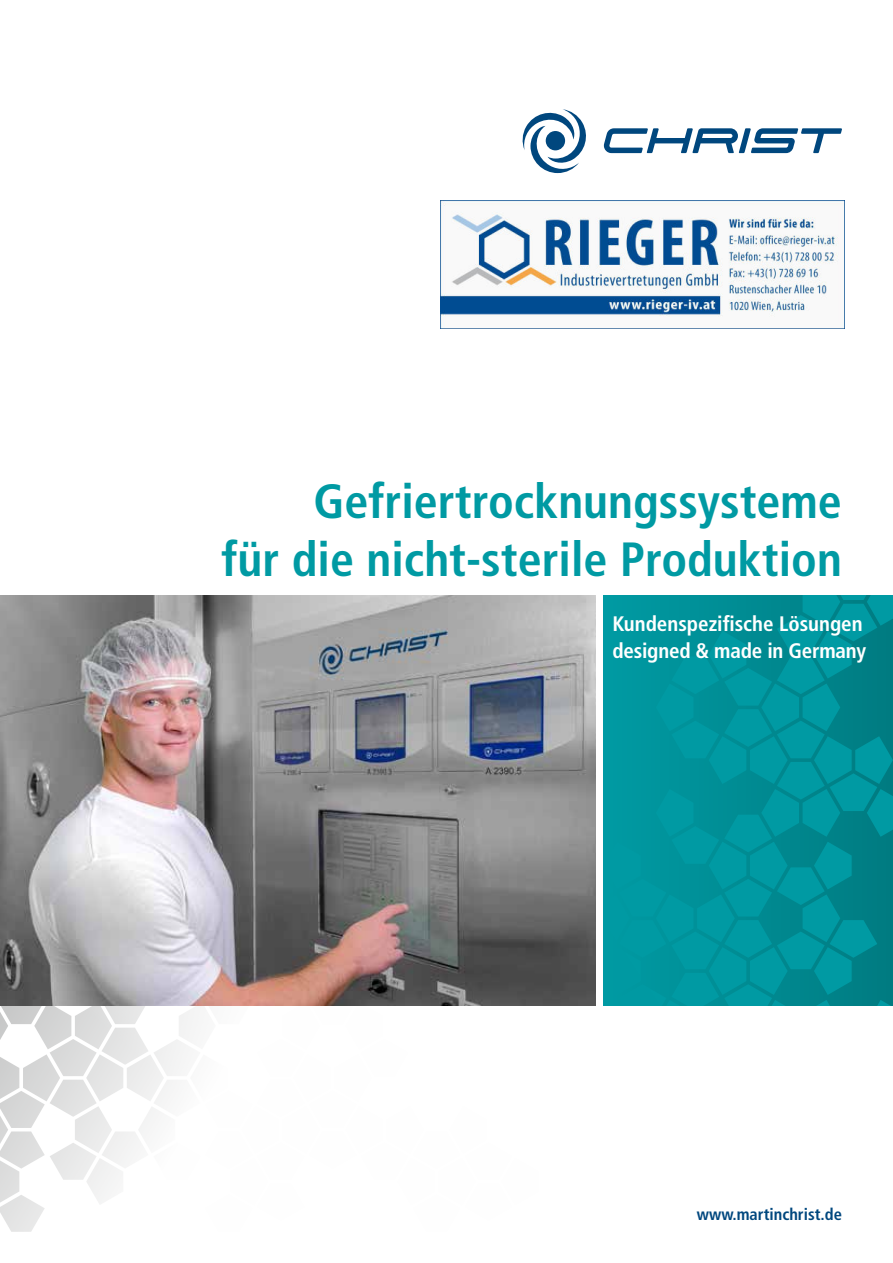
<style>
.page{position:relative;width:893px;height:1263px;background:#fff}
.page>*{position:absolute;margin:0;border:0;box-sizing:border-box;transform-origin:0 0}
.t1{font:700 condensed 48px/58.5px "Frutiger";color:#009aa3;text-align:right}
.t2{font:700 condensed 21px/27px "Frutiger";color:#fff}
.t3{font:700 condensed 16.5px "Frutiger";color:#00477e}
</style>
<div class="page">
<svg style="left:604px;top:595px;width:289px;height:410px;background:#00929a"></svg>
<svg style="left:0;top:1005px;width:539px;height:227px"></svg>
<svg style="left:522px;top:109px;width:64px;height:64px"></svg>
<svg style="left:604px;top:128px;width:238px;height:25px"></svg>
<img style="left:0;top:596px;width:595px;height:409px">
<img style="left:441px;top:201px;width:403px;height:127px">
<p class="t1" style="left:221px;top:475px;width:622px">Gefriertrocknungssysteme<br>für die nicht-sterile Produktion</p>
<p class="t2" style="left:612px;top:612px;width:255px">Kundenspezifische Lösungen designed &amp; made in Germany</p>
<p class="t3" style="left:697px;top:1207px;width:146px">www.martinchrist.de</p>
</div>
